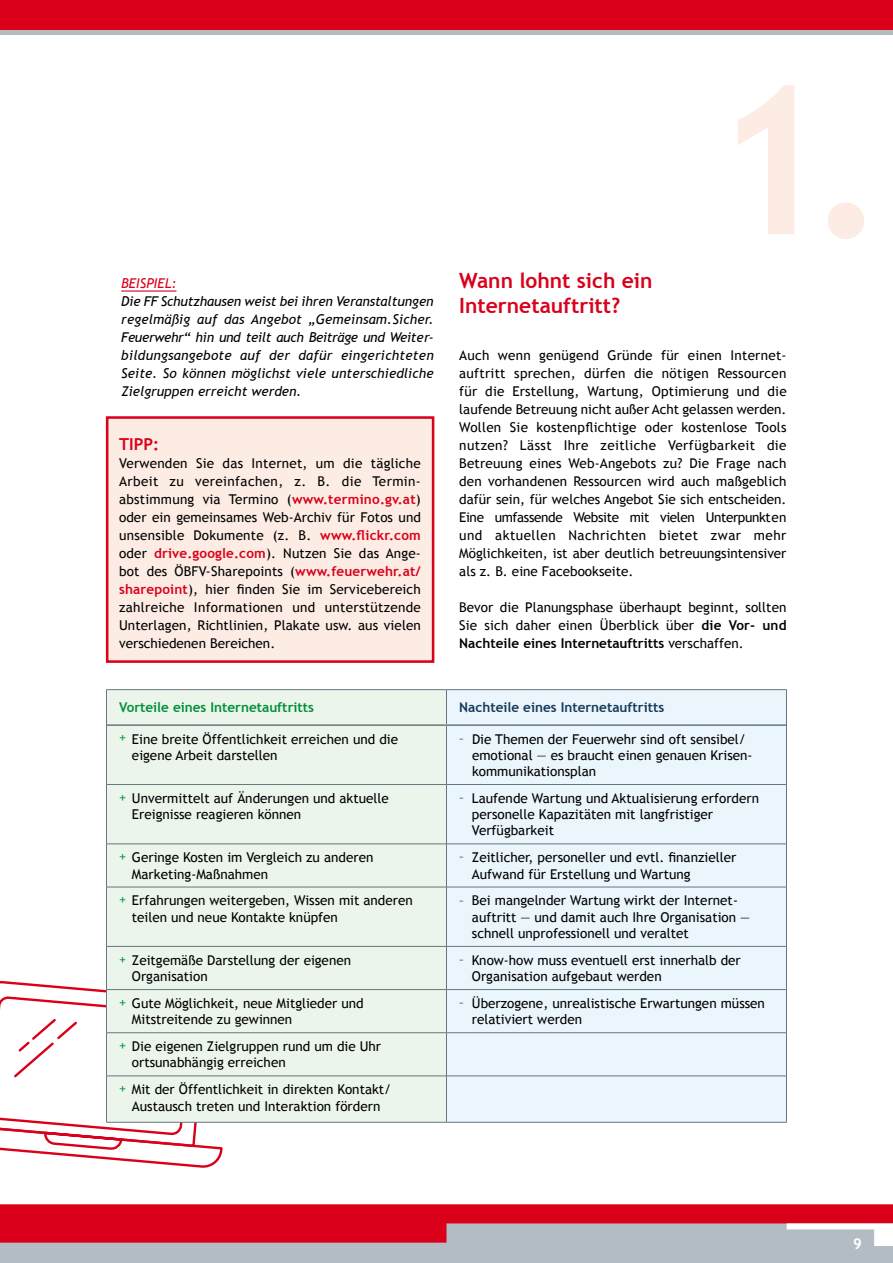
<style>
.page{position:relative;width:893px;height:1263px;background:#fff}
.page>*{position:absolute;margin:0;border:0;box-sizing:border-box;transform-origin:0 0}
.t1{font:700 207.15px "Trebuchet MS";color:#fcece3}
.t2{font:700 21px/25.2px "Trebuchet MS";color:#da001a}
.t3{font:700 16.5px "Trebuchet MS";color:#da001a}
.t4{font:700 15px "Trebuchet MS";color:#fff}
.t5{font:13.5px/18px "Trebuchet MS";color:#000}
.t6{font:italic 13.5px/18px "Trebuchet MS";color:#000;text-align:justify}
.t7{font:700 13.5px "Trebuchet MS";color:#17395b}
.t8{font:700 13.5px "Trebuchet MS";color:#009037}
.t9{font:italic 13.5px "Trebuchet MS";color:#da001a}
.s1{font-weight:700;color:#da001a}
.s2{font-weight:700}
.s3{color:#009037}
.s4{color:#17395b}
</style>
<div class="page">
<div style="left:106px;top:416px;width:328px;height:247px;background:#fcece3;border:3px solid #da001a"></div>
<svg style="left:0;top:981px;width:223px;height:187px"></svg>
<hr style="left:121px;top:290px;width:55px;height:2px;background:#da001a">
<div style="left:107px;top:690px;width:339px;height:432px;background:#ecf5eb"></div>
<div style="left:447px;top:690px;width:339px;height:432px;background:#ebf6fc"></div>
<hr style="left:106px;top:689px;width:340px;height:1px;background:#68767e">
<hr style="left:106px;top:690px;width:1px;height:35px;background:#68767e">
<hr style="left:446px;top:689px;width:341px;height:1px;background:#68767e">
<hr style="left:446px;top:690px;width:1px;height:34px;background:#68767e">
<hr style="left:786px;top:690px;width:1px;height:35px;background:#68767e">
<hr style="left:106px;top:725px;width:1px;height:59px;background:#68767e">
<hr style="left:446px;top:726px;width:1px;height:58px;background:#68767e">
<hr style="left:786px;top:725px;width:1px;height:59px;background:#68767e">
<hr style="left:106px;top:784px;width:340px;height:1px;background:#68767e">
<hr style="left:106px;top:785px;width:1px;height:59px;background:#68767e">
<hr style="left:446px;top:784px;width:341px;height:1px;background:#68767e">
<hr style="left:446px;top:785px;width:1px;height:59px;background:#68767e">
<hr style="left:786px;top:785px;width:1px;height:59px;background:#68767e">
<hr style="left:106px;top:844px;width:340px;height:1px;background:#68767e">
<hr style="left:106px;top:844px;width:1px;height:43px;background:#68767e">
<hr style="left:446px;top:844px;width:341px;height:1px;background:#68767e">
<hr style="left:446px;top:844px;width:1px;height:43px;background:#68767e">
<hr style="left:786px;top:844px;width:1px;height:43px;background:#68767e">
<hr style="left:106px;top:887px;width:340px;height:1px;background:#68767e">
<hr style="left:106px;top:887px;width:1px;height:59px;background:#68767e">
<hr style="left:446px;top:887px;width:341px;height:1px;background:#68767e">
<hr style="left:446px;top:887px;width:1px;height:59px;background:#68767e">
<hr style="left:786px;top:887px;width:1px;height:59px;background:#68767e">
<hr style="left:106px;top:946px;width:340px;height:1px;background:#68767e">
<hr style="left:106px;top:946px;width:1px;height:43px;background:#68767e">
<hr style="left:446px;top:946px;width:341px;height:1px;background:#68767e">
<hr style="left:446px;top:946px;width:1px;height:43px;background:#68767e">
<hr style="left:786px;top:946px;width:1px;height:43px;background:#68767e">
<hr style="left:106px;top:989px;width:340px;height:1px;background:#68767e">
<hr style="left:106px;top:990px;width:1px;height:42px;background:#68767e">
<hr style="left:106px;top:1032px;width:340px;height:1px;background:#68767e">
<hr style="left:106px;top:1033px;width:1px;height:43px;background:#68767e">
<hr style="left:106px;top:1076px;width:340px;height:1px;background:#68767e">
<hr style="left:106px;top:1076px;width:1px;height:46px;background:#68767e">
<hr style="left:106px;top:1122px;width:340px;height:1px;background:#68767e">
<hr style="left:107px;top:724px;width:339px;height:2px;background:#68767e">
<hr style="left:446px;top:724px;width:340px;height:2px;background:#68767e">
<hr style="left:446px;top:989px;width:341px;height:1px;background:#68767e">
<hr style="left:446px;top:990px;width:1px;height:42px;background:#68767e">
<hr style="left:786px;top:990px;width:1px;height:42px;background:#68767e">
<hr style="left:446px;top:1032px;width:341px;height:1px;background:#68767e">
<hr style="left:446px;top:1033px;width:1px;height:43px;background:#68767e">
<hr style="left:786px;top:1033px;width:1px;height:43px;background:#68767e">
<hr style="left:446px;top:1076px;width:341px;height:1px;background:#68767e">
<hr style="left:446px;top:1076px;width:1px;height:46px;background:#68767e">
<hr style="left:786px;top:1076px;width:1px;height:46px;background:#68767e">
<hr style="left:446px;top:1122px;width:341px;height:1px;background:#68767e">
<div style="left:0;top:1220px;width:893px;height:43px;background:#b2bcc2"></div>
<div style="left:0;top:0;width:893px;height:30px;background:#da001a"></div>
<svg style="left:0;top:1204px;width:893px;height:42px"></svg>
<div style="left:0;top:30px;width:893px;height:5px;background:#b2bcc2"></div>
<p class="t9" style="left:121px;top:275px;width:57px">BEISPIEL:</p>
<p class="t6" style="left:121px;top:292px;width:314px">Die FF Schutzhausen weist bei ihren Veranstaltungen regelmäßig auf das Angebot „Gemeinsam.Sicher.<br>Feuerwehr“ hin und teilt auch Beiträge und Weiter&shy;bildungsangebote auf der dafür eingerichteten Seite. So können möglichst viele unterschiedliche Zielgruppen erreicht werden.</p>
<p class="t3" style="left:119px;top:434px;width:42px">TIPP:</p>
<p class="t5" style="left:119px;top:454px;width:303px;text-align:justify">Verwenden Sie das Internet, um die tägliche Arbeit zu vereinfachen, z. B. die Termin&shy;abstimmung via Termino (<span class="s1">www.termino.gv.at</span>) oder ein gemeinsames Web-Archiv für Fotos und unsensible Dokumente (z. B. <span class="s1">www.flickr.com </span>oder <span class="s1">drive.google.com</span>). Nutzen Sie das Ange&shy;bot des ÖBFV-Sharepoints (<span class="s1">www.feuerwehr.at/ sharepoint</span>), hier finden Sie im Servicebereich zahlreiche Informationen und unterstützende Unterlagen, Richtlinien, Plakate usw. aus vielen verschiedenen Bereichen.</p>
<h1 class="t1" style="left:710px;top:31px;width:177px">1.</h1>
<h2 class="t2" style="left:459px;top:268px;width:195px">Wann lohnt sich ein<br>Internetauftritt?</h2>
<p class="t5" style="left:459px;top:346px;width:329px;text-align:justify">Auch wenn genügend Gründe für einen Internet&shy;auftritt sprechen, dürfen die nötigen Ressourcen für die Erstellung, Wartung, Optimierung und die laufende Betreuung nicht außer Acht gelassen werden.<br>Wollen Sie kostenpflichtige oder kostenlose Tools nutzen? Lässt Ihre zeitliche Verfügbarkeit die Betreuung eines Web-Angebots zu? Die Frage nach den vorhandenen Ressourcen wird auch maßgeblich dafür sein, für welches Angebot Sie sich entscheiden.<br>Eine umfassende Website mit vielen Unterpunkten und aktuellen Nachrichten bietet zwar mehr Möglichkeiten, ist aber deutlich betreuungsintensiver als z. B. eine Facebookseite.</p>
<p class="t5" style="left:459px;top:598px;width:329px;text-align:justify">Bevor die Planungsphase überhaupt beginnt, sollten Sie sich daher einen Überblick über <span class="s2">die Vor- und Nachteile eines Internetauftritts</span> verschaffen.</p>
<p class="t8" style="left:119px;top:699px;width:196px">Vorteile eines Internetauftritts</p>
<p class="t7" style="left:459px;top:699px;width:206px">Nachteile eines Internetauftritts</p>
<p class="t5" style="left:132px;top:731px;width:268px;line-height:16.2px;text-indent:-13px"><span class="s3">+</span> Eine breite Öffentlichkeit erreichen und die eigene Arbeit darstellen</p>
<p class="t5" style="left:472px;top:731px;width:282px;line-height:16.2px;text-indent:-13px"><span class="s4">–</span> Die Themen der Feuerwehr sind oft sensibel/ emotional — es braucht einen genauen Krisen&shy;kommunikationsplan</p>
<p class="t5" style="left:132px;top:790px;width:258px;line-height:16.2px;text-indent:-13px"><span class="s3">+</span> Unvermittelt auf Änderungen und aktuelle<br>Ereignisse reagieren können</p>
<p class="t5" style="left:472px;top:790px;width:289px;line-height:16.2px;text-indent:-13px"><span class="s4">–</span> Laufende Wartung und Aktualisierung erfordern personelle Kapazitäten mit langfristiger<br>Verfügbarkeit</p>
<p class="t5" style="left:132px;top:850px;width:243px;line-height:16.2px;text-indent:-13px"><span class="s3">+</span> Geringe Kosten im Vergleich zu anderen<br>Marketing-Maßnahmen</p>
<p class="t5" style="left:472px;top:850px;width:266px;line-height:16.2px;text-indent:-13px"><span class="s4">–</span> Zeitlicher, personeller und evtl. finanzieller<br>Aufwand für Erstellung und Wartung</p>
<p class="t5" style="left:132px;top:893px;width:282px;line-height:16.2px;text-indent:-13px"><span class="s3">+</span> Erfahrungen weitergeben, Wissen mit anderen teilen und neue Kontakte knüpfen</p>
<p class="t5" style="left:472px;top:893px;width:280px;line-height:16.2px;text-indent:-13px"><span class="s4">–</span> Bei mangelnder Wartung wirkt der Internet&shy;auftritt — und damit auch Ihre Organisation — schnell unprofessionell und veraltet</p>
<p class="t5" style="left:132px;top:952px;width:221px;line-height:16.2px;text-indent:-13px"><span class="s3">+</span> Zeitgemäße Darstellung der eigenen<br>Organisation</p>
<p class="t5" style="left:472px;top:952px;width:270px;line-height:16.2px;text-indent:-13px"><span class="s4">–</span> Know-how muss eventuell erst innerhalb der<br>Organisation aufgebaut werden</p>
<p class="t5" style="left:132px;top:995px;width:233px;line-height:16.2px;text-indent:-13px"><span class="s3">+</span> Gute Möglichkeit, neue Mitglieder und<br>Mitstreitende zu gewinnen</p>
<p class="t5" style="left:472px;top:995px;width:295px;line-height:16.2px;text-indent:-13px"><span class="s4">–</span> Überzogene, unrealistische Erwartungen müssen relativiert werden</p>
<p class="t5" style="left:132px;top:1038px;width:251px;line-height:16.2px;text-indent:-13px"><span class="s3">+</span> Die eigenen Zielgruppen rund um die Uhr ortsunabhängig erreichen</p>
<p class="t5" style="left:119px;top:1082px;width:274px;line-height:16.2px;text-align:center"><span class="s3">+</span> Mit der Öffentlichkeit in direkten Kontakt/<br>Austausch treten und Interaktion fördern</p>
<p class="t4" style="left:853px;top:1234px;width:10px">9</p>
</div>
